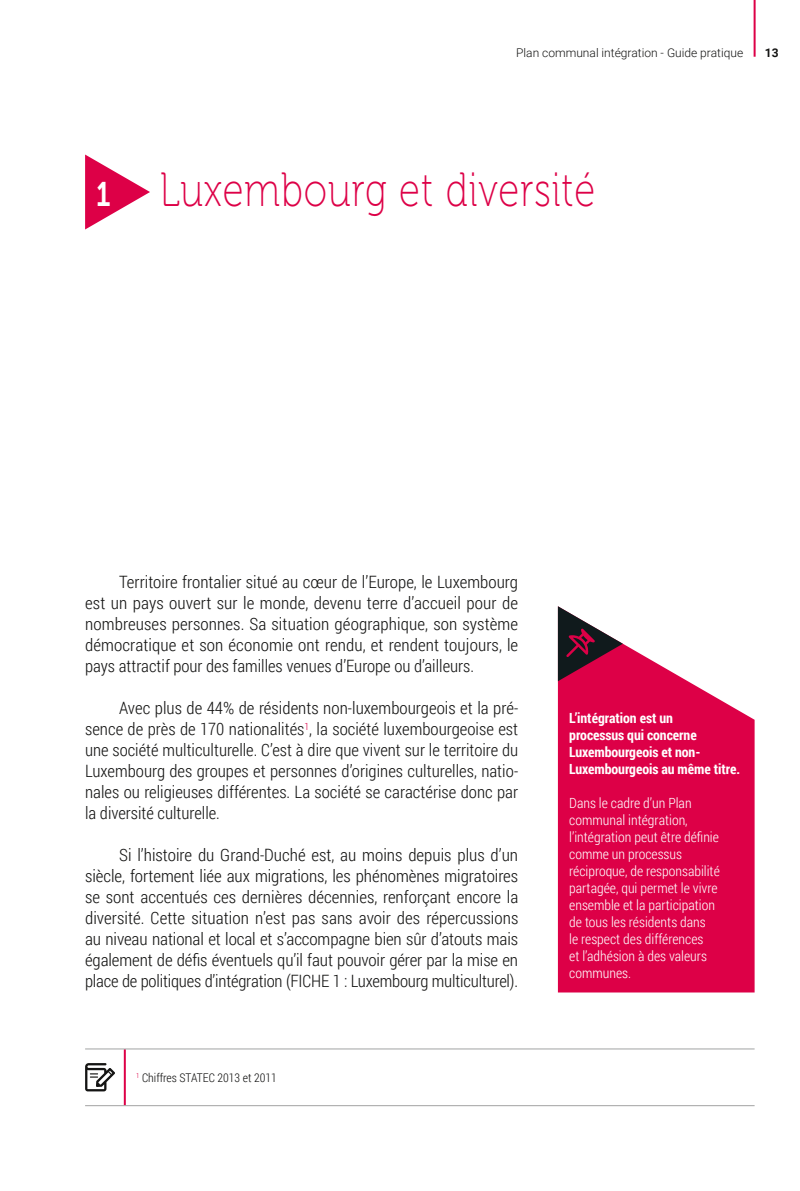
<style>
.page{position:relative;width:800px;height:1191px;background:#fff}
.page>*{position:absolute;margin:0;border:0;box-sizing:border-box;transform-origin:0 0}
.t1{font:48px "Museo 100";letter-spacing:.025em;color:#dd0047;scale:.8 1}
.t2{font:300 17px/21px "Roboto Condensed";color:#141413;text-align:justify}
.t3{font:300 14px/17px "Roboto Condensed";color:#fff}
.t4{font:700 14px/17px "Roboto Condensed";letter-spacing:-.005em;color:#fff}
.t5{font:300 12px "Roboto";color:#141413}
.t6{font:300 12px "Roboto Condensed";color:#141413}
.t7{font:700 12px "Roboto";color:#141413}
.s1{font-family:"Museo 700";font-size:34px;color:#fff}
</style>
<div class="page">
<hr style="left:753px;top:0;width:2px;height:57px;background:#dd0047">
<svg style="left:557px;top:643px;width:197px;height:349px;background:#df1455"></svg>
<svg style="left:557px;top:606px;width:65px;height:75px"></svg>
<hr style="left:124px;top:1049px;width:2px;height:56px;background:#dd0047">
<hr style="left:85px;top:1048px;width:40px;height:1px;background:#a2a3a3">
<hr style="left:125px;top:1048px;width:629px;height:1px;background:#a2a3a3">
<hr style="left:85px;top:1105px;width:40px;height:1px;background:#a2a3a3">
<hr style="left:125px;top:1105px;width:629px;height:1px;background:#a2a3a3">
<svg style="left:85px;top:1063px;width:30px;height:28px"></svg>
<svg style="left:85px;top:154px;width:65px;height:75px"></svg>
<p class="t5" style="left:516px;top:44px;width:228px">Plan communal intégration - Guide pratique</p>
<p class="t7" style="left:764px;top:44px;width:15px">13</p>
<h1 class="t1" style="left:96px;top:164px;width:625px"><span class="s1">1</span>. Luxembourg et diversité</h1>
<p class="t2" style="left:85px;top:571px;width:434px;text-indent:34px">Territoire frontalier situé au cœur de l’Europe, le Luxembourg est un pays ouvert sur le monde, devenu terre d’accueil pour de nombreuses personnes. Sa situation géographique, son système démocratique et son économie ont rendu, et rendent toujours, le pays attractif pour des familles venues d’Europe ou d’ailleurs.</p>
<p class="t2" style="left:85px;top:697px;width:434px;text-indent:34px">Avec plus de 44% de résidents non-luxembourgeois et la pré&shy;sence de près de 170 nationalités<sup>1</sup>, la société luxembourgeoise est une société multiculturelle. C’est à dire que vivent sur le territoire du Luxembourg des groupes et personnes d’origines culturelles, natio&shy;nales ou religieuses différentes. La société se caractérise donc par la diversité culturelle.</p>
<p class="t2" style="left:85px;top:844px;width:434px;text-indent:34px">Si l’histoire du Grand-Duché est, au moins depuis plus d’un siècle, fortement liée aux migrations, les phénomènes migratoires se sont accentués ces dernières décennies, renforçant encore la diversité. Cette situation n’est pas sans avoir des répercussions au niveau national et local et s’accompagne bien sûr d’atouts mais également de défis éventuels qu’il faut pouvoir gérer par la mise en place de politiques d’intégration (FICHE 1 : Luxembourg multiculturel).</p>
<p class="t6" style="left:136px;top:1069px;width:142px"><sup>1</sup> Chiffres STATEC 2013 et 2011</p>
<p class="t4" style="left:569px;top:709px;width:172px">L’intégration est un<br>processus qui concerne<br>Luxembourgeois et non-<br>Luxembourgeois au même titre.</p>
<p class="t3" style="left:569px;top:794px;width:152px">Dans le cadre d’un Plan communal intégration, l’intégration peut être définie comme un processus réciproque, de responsabilité partagée, qui permet le vivre ensemble et la participation de tous les résidents dans<br>le respect des différences<br>et l’adhésion à des valeurs communes.</p>
</div>
